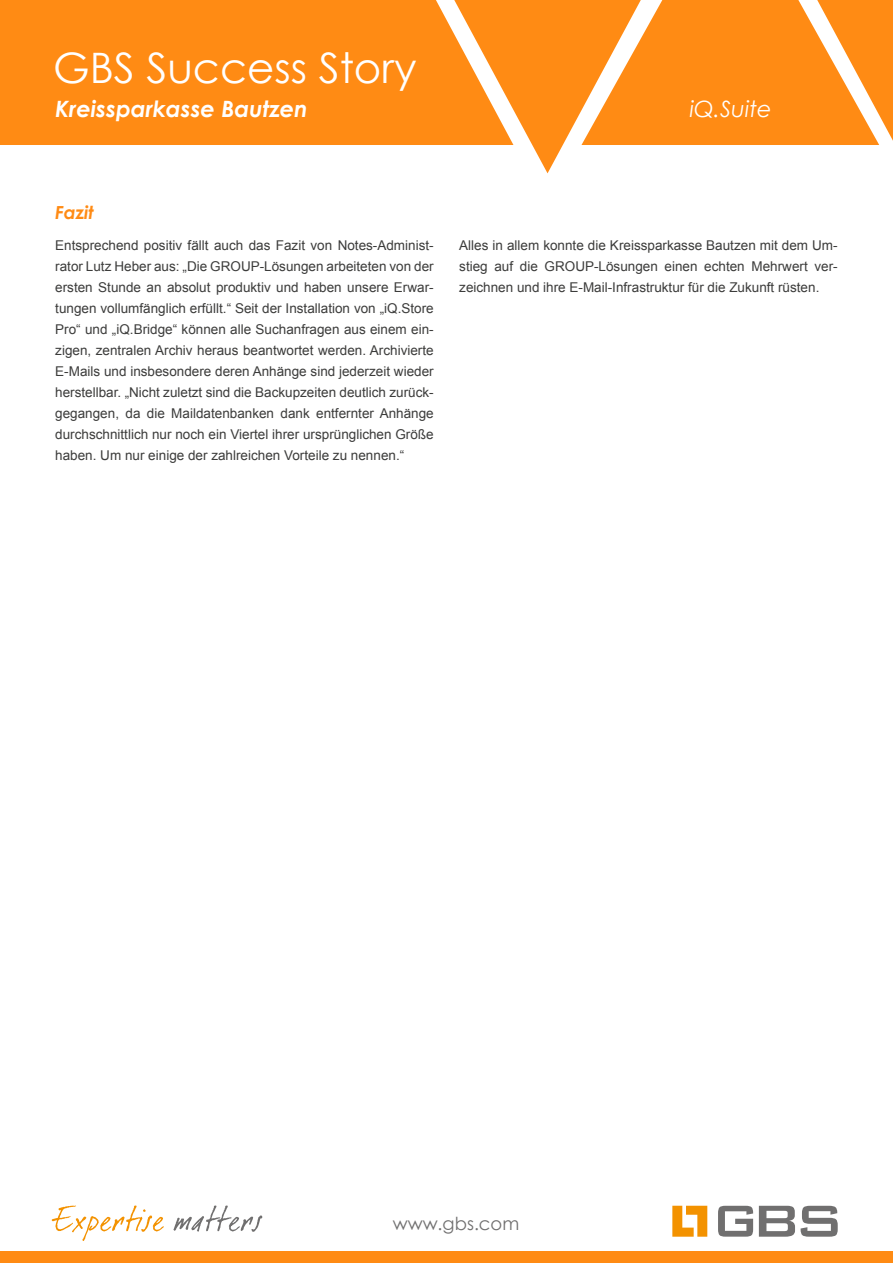
<style>
.page{position:relative;width:893px;height:1263px;background:#fff}
.page>*{position:absolute;margin:0;border:0;box-sizing:border-box;transform-origin:0 0}
.t1{font:42px "Century Gothic";color:#fff}
.t2{font:italic 700 22.5px "Century Gothic";color:#fff}
.t3{font:italic 22.5px "Century Gothic";color:#fff}
.t4{font:18px "Century Gothic";color:#706f6f}
.t5{font:italic 700 18px "Century Gothic";color:#ff8b14}
.t6{font:13.5px/21px "Arial";color:#3c3c3b;text-align:justify}
</style>
<div class="page">
<div style="left:0;top:0;width:442px;height:145px;background:#ff8b14"></div>
<svg style="left:442px;top:0;width:451px;height:173px"></svg>
<svg style="left:52px;top:1205px;width:112px;height:36px"></svg>
<svg style="left:173px;top:1205px;width:89px;height:27px"></svg>
<div style="left:0;top:1251px;width:893px;height:12px;background:#ff8b14"></div>
<svg style="left:672px;top:1206px;width:35px;height:31px"></svg>
<svg style="left:718px;top:1206px;width:35px;height:30px"></svg>
<svg style="left:759px;top:1206px;width:36px;height:31px"></svg>
<svg style="left:801px;top:1206px;width:37px;height:31px"></svg>
<h1 class="t1" style="left:53px;top:39px;width:365px">GBS Success Story</h1>
<h2 class="t2" style="left:55px;top:92px;width:254px">Kreissparkasse Bautzen</h2>
<h2 class="t3" style="left:690px;top:93px;width:83px">iQ.Suite</h2>
<h3 class="t5" style="left:55px;top:199px;width:40px">Fazit</h3>
<p class="t6" style="left:55px;top:235px;width:380px">Entsprechend positiv fällt auch das Fazit von Notes-Administ&shy;rator Lutz Heber aus: „Die GROUP-Lösungen arbeiteten von der ersten Stunde an absolut produktiv und haben unsere Erwar&shy;tungen vollumfänglich erfüllt.“ Seit der Installation von „iQ.Store Pro“ und „iQ.Bridge“ können alle Suchanfragen aus einem ein&shy;zigen, zentralen Archiv heraus beantwortet werden. Archivierte E-Mails und insbesondere deren Anhänge sind jederzeit wieder herstellbar. „Nicht zuletzt sind die Backupzeiten deutlich zurück&shy;gegangen, da die Maildatenbanken dank entfernter Anhänge durchschnittlich nur noch ein Viertel ihrer ursprünglichen Größe haben. Um nur einige der zahlreichen Vorteile zu nennen.“</p>
<p class="t6" style="left:459px;top:235px;width:380px">Alles in allem konnte die Kreissparkasse Bautzen mit dem Um&shy;stieg auf die GROUP-Lösungen einen echten Mehrwert ver&shy;zeichnen und ihre E-Mail-Infrastruktur für die Zukunft rüsten.</p>
<h3 class="t4" style="left:393px;top:1210px;width:128px">www.gbs.com</h3>
</div>
